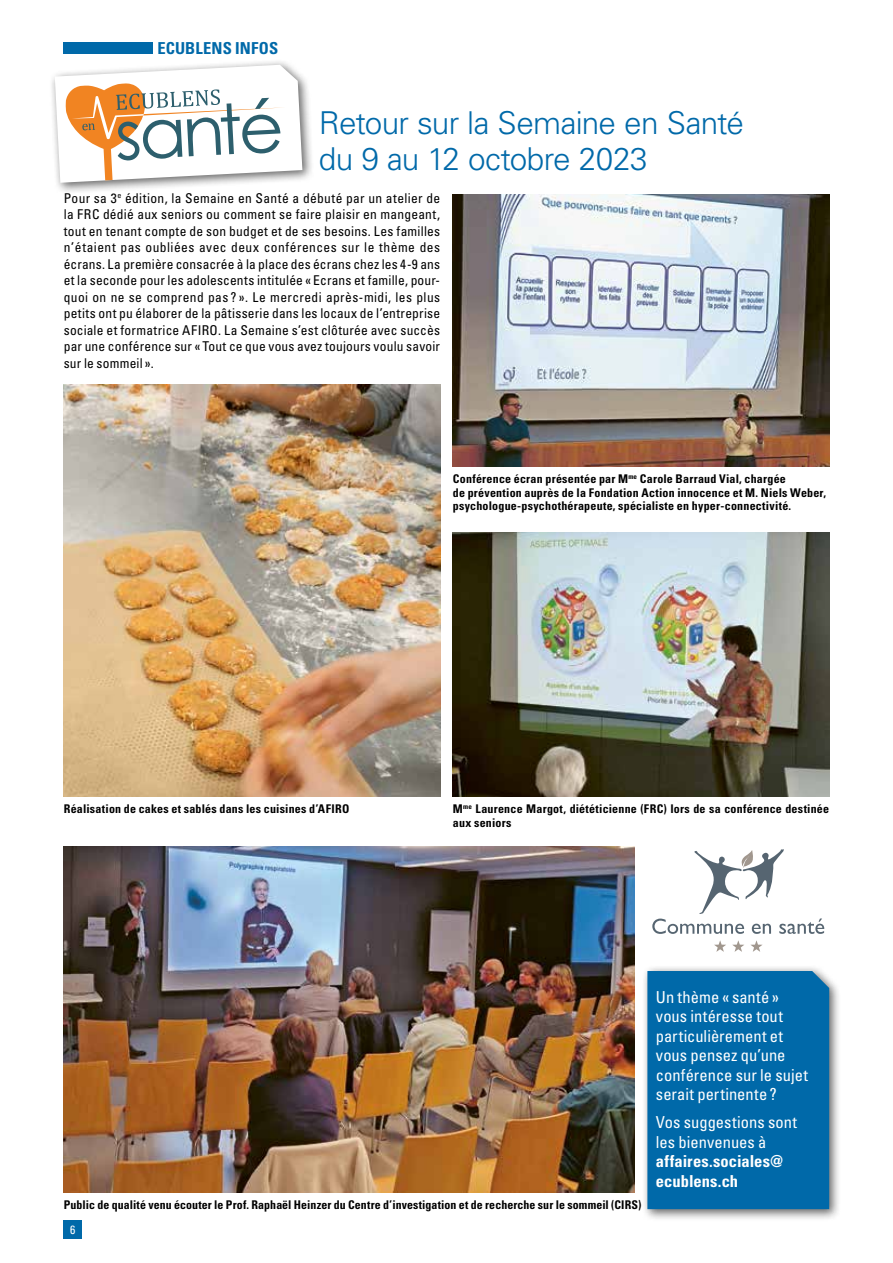
<style>
.page{position:relative;width:893px;height:1263px;background:#fff}
.page>*{position:absolute;margin:0;border:0;box-sizing:border-box;transform-origin:0 0}
.t1{font:300 31.5px/36px "Univers LT Std";letter-spacing:-.025em;color:#0069a9}
.t2{font:condensed 16.5px/19.5px "Univers LT Std";letter-spacing:.005em;color:#fff}
.t3{font:700 condensed 16.5px/19.5px "Univers LT Std";letter-spacing:.005em;color:#fff}
.t4{font:700 condensed 16.5px "Univers LT Std";letter-spacing:.01em;color:#0069a9}
.t5{font:condensed 13.5px/16.5px "Univers LT Std";letter-spacing:.01em;color:#000;text-align:justify}
.t6{font:700 condensed 12px/13.5px "Univers LT Std";letter-spacing:.015em;color:#000}
.t7{font:condensed 12px "Univers LT Std";color:#fff}
</style>
<div class="page">
<div style="left:64px;top:1220px;width:18px;height:19px;background:#0069a9"></div>
<div style="left:64px;top:42px;width:89px;height:12px;background:#0069a9"></div>
<svg style="left:652px;top:849px;width:172px;height:85px"></svg>
<svg style="left:714px;top:940px;width:12px;height:12px"></svg>
<svg style="left:732px;top:940px;width:12px;height:12px"></svg>
<svg style="left:750px;top:940px;width:12px;height:12px"></svg>
<img style="left:64px;top:384px;width:376px;height:412px">
<img style="left:64px;top:846px;width:571px;height:347px">
<img style="left:453px;top:532px;width:376px;height:264px">
<img style="left:453px;top:194px;width:376px;height:272px">
<div style="left:641px;top:965px;width:200px;height:256px;background:#000;opacity:.6"></div>
<div style="left:647px;top:971px;width:182px;height:238px;background:#0069a9"></div>
<div style="left:49px;top:59px;width:265px;height:136px;background:#000;opacity:.6"></div>
<svg style="left:55px;top:65px;width:247px;height:118px"></svg>
<p class="t4" style="left:157px;top:38px;width:122px">ECUBLENS INFOS</p>
<h1 class="t1" style="left:319px;top:104px;width:427px">Retour sur la Semaine en Santé du 9 au 12 octobre 2023</h1>
<p class="t5" style="left:64px;top:189px;width:378px">Pour sa 3<sup>e</sup> édition, la Semaine en Santé a débuté par un atelier de la FRC dédié aux seniors ou comment se faire plaisir en mangeant, tout en tenant compte de son budget et de ses besoins. Les familles n’étaient pas oubliées avec deux conférences sur le thème des écrans. La première consacrée à la place des écrans chez les 4‑9 ans et la seconde pour les adolescents intitulée «Ecrans et famille, pour‑ quoi on ne se comprend pas ? ». Le mercredi après-midi, les plus petits ont pu élaborer de la pâtisserie dans les locaux de l’entreprise sociale et formatrice AFIRO. La Semaine s’est clôturée avec succès par une conférence sur « Tout ce que vous avez toujours voulu savoir sur le sommeil».</p>
<p class="t6" style="left:453px;top:472px;width:375px">Conférence écran présentée par M<sup>me</sup> Carole Barraud Vial, chargée<br>de prévention auprès de la Fondation Action innocence et M. Niels Weber, psychologue-psychothérapeute, spécialiste en hyper-connectivité.</p>
<p class="t6" style="left:64px;top:802px;width:287px">Réalisation de cakes et sablés dans les cuisines d’AFIRO</p>
<p class="t6" style="left:453px;top:802px;width:378px">M<sup>me</sup> Laurence Margot, diététicienne (FRC) lors de sa conférence destinée aux seniors</p>
<p class="t2" style="left:656px;top:987px;width:154px">Un thème « santé » vous intéresse tout particulièrement et vous pensez qu’une conférence sur le sujet serait pertinente ?</p>
<p class="t2" style="left:656px;top:1112px;width:143px">Vos suggestions sont les bienvenues à</p>
<p class="t3" style="left:656px;top:1152px;width:129px">affaires.sociales@ ecublens.ch</p>
<p class="t6" style="left:64px;top:1198px;width:579px">Public de qualité venu écouter le Prof. Raphaël Heinzer du Centre d’investigation et de recherche sur le sommeil (CIRS)</p>
<p class="t7" style="left:70px;top:1222px;width:7px">6</p>
</div>
